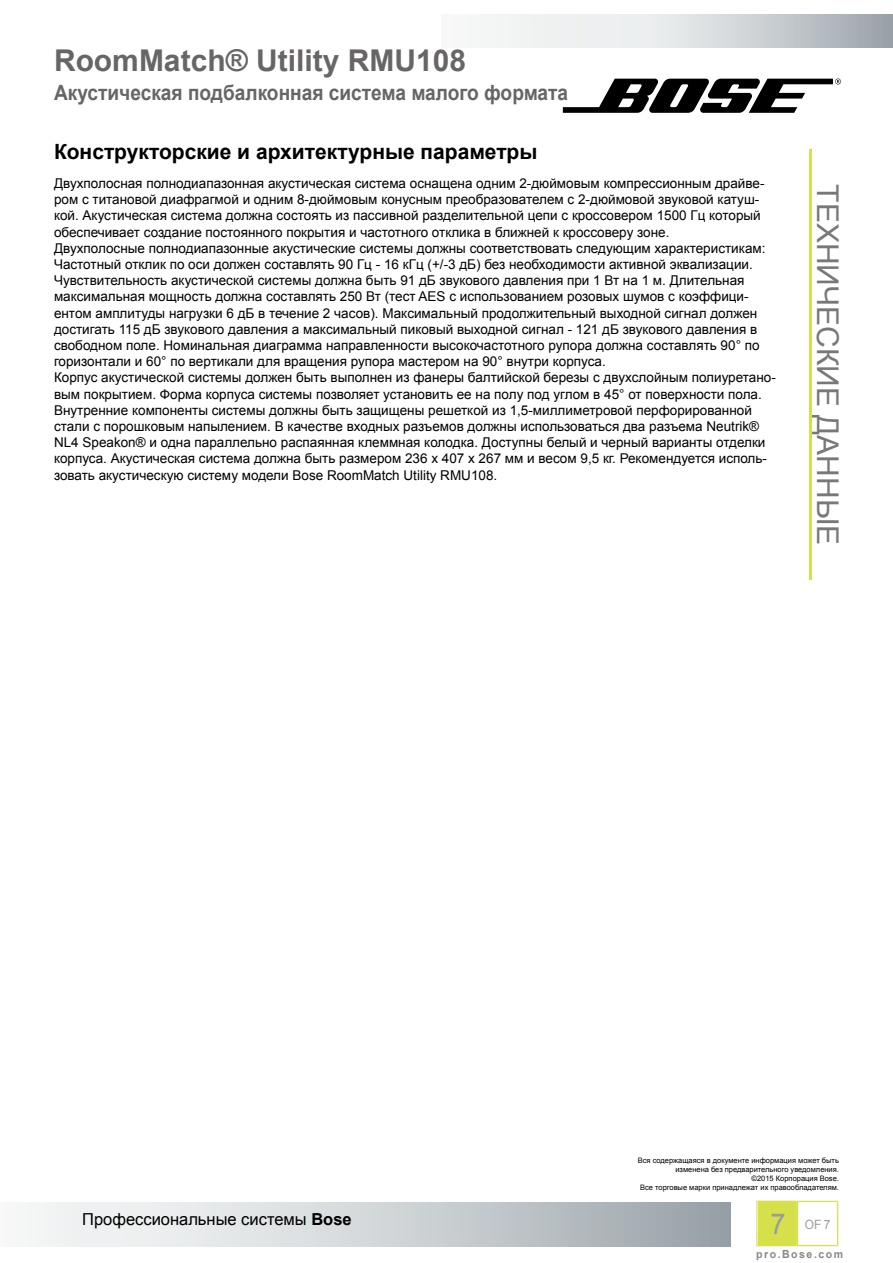
<style>
.page{position:relative;width:893px;height:1263px;background:#fff}
.page>*{position:absolute;margin:0;border:0;box-sizing:border-box;transform-origin:0 0}
.t1{font:700 30px "Arial";color:#676565}
.t2{font:30px "Arial";color:#787878}
.t3{font:28.65px "Arial";color:#969da3;scale:.94 1}
.t4{font:700 21px "Arial";color:#676565;scale:.91 1}
.t5{font:700 21px "Arial";color:#000}
.t6{font:16.5px "Arial";color:#000}
.t7{font:13.5px/16.2px "Arial";color:#000}
.t8{font:12.75px "Arial";color:#969da3;scale:.94 1}
.t9{font:700 11.1px "Arial";letter-spacing:.145em;color:#888;scale:.94 1}
.t10{font:7.5px/9px "Arial";color:#000;text-align:right}
.s1{font-weight:700}
</style>
<div class="page">
<svg style="left:563px;top:79px;width:278px;height:34px"></svg>
<hr style="left:809px;top:150px;width:3px;height:430px;background:#d6e04b">
<svg style="left:756px;top:1200px;width:82px;height:46px"></svg>
<h1 class="t1" style="left:54px;top:39px;width:414px">RoomMatch® Utility RMU108</h1>
<h3 class="t4" style="left:54px;top:77px;width:567px">Акустическая подбалконная система малого формата</h3>
<h3 class="t5" style="left:54px;top:137px;width:485px">Конструкторские и архитектурные параметры</h3>
<p class="t7" style="left:54px;top:175px;width:723px">Двухполосная полнодиапазонная акустическая система оснащена одним 2-дюймовым компрессионным драйве&shy;ром с титановой диафрагмой и одним 8-дюймовым конусным преобразователем с 2-дюймовой звуковой катуш&shy;кой. Акустическая система должна состоять из пассивной разделительной цепи с кроссовером 1500 Гц который обеспечивает создание постоянного покрытия и частотного отклика в ближней к кроссоверу зоне.<br>Двухполосные полнодиапазонные акустические системы должны соответствовать следующим характеристикам:<br>Частотный отклик по оси должен составлять 90 Гц - 16 кГц (+/-3 дБ) без необходимости активной эквализации.<br>Чувствительность акустической системы должна быть 91 дБ звукового давления при 1 Вт на 1 м. Длительная максимальная мощность должна составлять 250 Вт (тест AES с использованием розовых шумов с коэффици&shy;ентом амплитуды нагрузки 6 дБ в течение 2 часов). Максимальный продолжительный выходной сигнал должен достигать 115 дБ звукового давления а максимальный пиковый выходной сигнал - 121 дБ звукового давления в свободном поле. Номинальная диаграмма направленности высокочастотного рупора должна составлять 90° по горизонтали и 60° по вертикали для вращения рупора мастером на 90° внутри корпуса.<br>Корпус акустической системы должен быть выполнен из фанеры балтийской березы с двухслойным полиуретано&shy;вым покрытием. Форма корпуса системы позволяет установить ее на полу под углом в 45° от поверхности пола.<br>Внутренние компоненты системы должны быть защищены решеткой из 1,5-миллиметровой перфорированной стали с порошковым напылением. В качестве входных разъемов должны использоваться два разъема Neutrik® NL4 Speakon® и одна параллельно распаянная клеммная колодка. Доступны белый и черный варианты отделки корпуса. Акустическая система должна быть размером 236 x 407 x 267 мм и весом 9,5 кг. Рекомендуется исполь&shy;зовать акустическую систему модели Bose RoomMatch Utility RMU108.</p>
<h1 class="t2" style="left:848px;top:184px;width:362px;rotate:90deg">ТЕХНИЧЕСКИЕ ДАННЫЕ</h1>
<p class="t6" style="left:82px;top:1207px;width:271px">Профессиональные системы <span class="s1">Bose</span></p>
<p class="t10" style="left:638px;top:1156px;width:203px">Вся содержащаяся в документе информация может быть изменена без предварительного уведомления.<br>©2015 Корпорация Bose.<br>Все торговые марки принадлежат их правообладателям.</p>
<h2 class="t3" style="left:771px;top:1205px;width:18px">7</h2>
<p class="t8" style="left:805px;top:1216px;width:29px">OF 7</p>
<p class="t9" style="left:756px;top:1246px;width:94px">pro.Bose.com</p>
</div>
